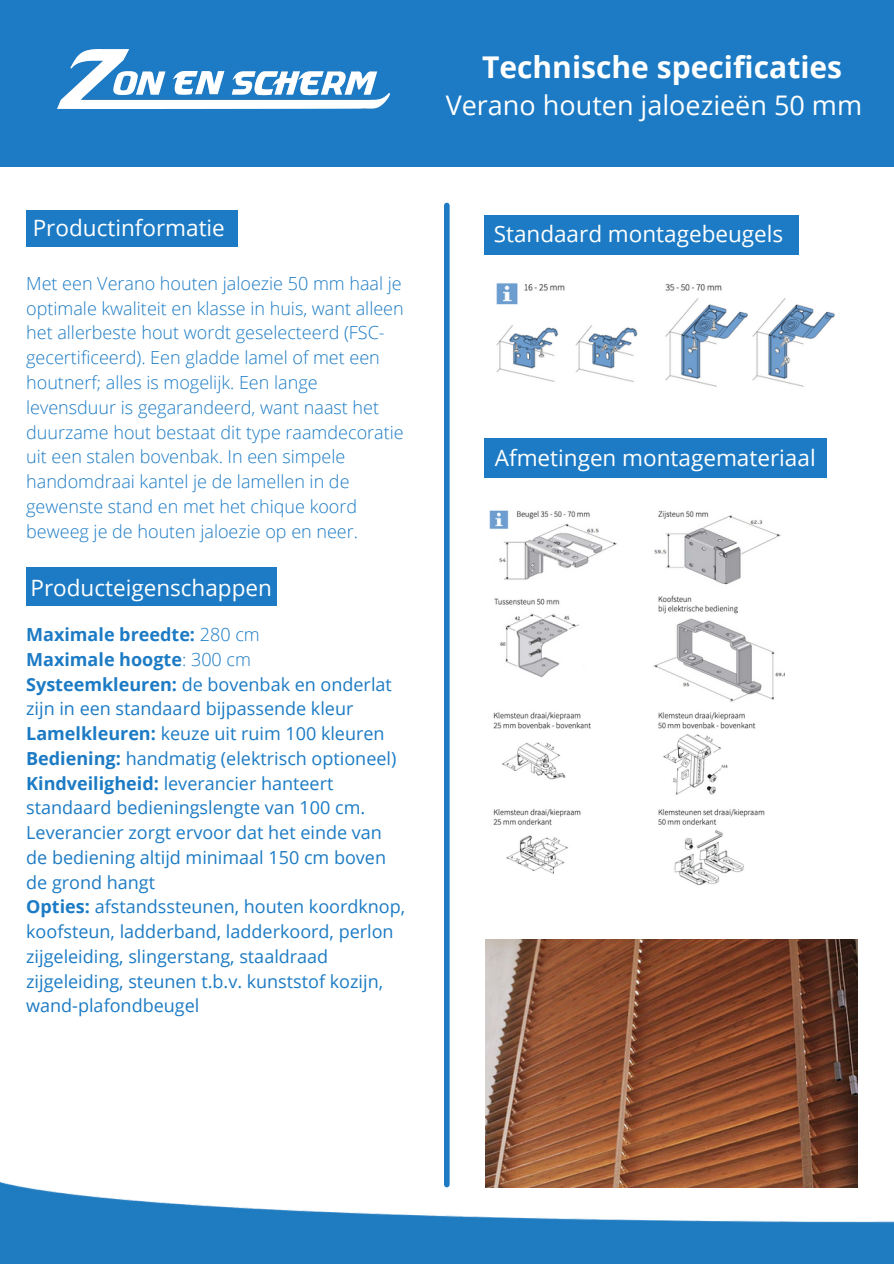
<style>
.page{position:relative;width:894px;height:1264px;background:#fff}
.page>*{position:absolute;margin:0;border:0;box-sizing:border-box;transform-origin:0 0}
.t1{font:700 30px "Open Sans";color:#fff}
.t2{font:27px "Open Sans";color:#fff}
.t3{font:22.5px "Open Sans";color:#fff}
.t4{font:18px/24.8px "Open Sans";color:#1c7bc4}
.t5{font:300 18px/24.8px "Open Sans";color:#1c7bc4}
.t6{font:700 18px "Open Sans";color:#1c7bc4}
.s1{font-weight:300}
.s2{font-weight:700}
</style>
<div class="page">
<div style="left:0;top:0;width:893px;height:166px;background:#1c7bc4"></div>
<img style="left:57px;top:50px;width:332px;height:58px">
<div style="left:444px;top:205px;width:5px;height:979px;background:#1c7bc4"></div>
<div style="left:26px;top:210px;width:211px;height:36px;background:#1c7bc4"></div>
<div style="left:26px;top:567px;width:250px;height:39px;background:#1c7bc4"></div>
<img style="left:0;top:1182px;width:893px;height:81px">
<img style="left:485px;top:939px;width:372px;height:248px">
<div style="left:484px;top:215px;width:314px;height:39px;background:#1c7bc4"></div>
<img style="left:496px;top:283px;width:339px;height:104px">
<img style="left:489px;top:510px;width:295px;height:376px">
<div style="left:484px;top:438px;width:342px;height:39px;background:#1c7bc4"></div>
<p class="t3" style="left:33px;top:212px;width:194px">Productinformatie</p>
<p class="t5" style="left:26px;top:270px;width:379px">Met een Verano houten jaloezie 50 mm haal je optimale kwaliteit en klasse in huis, want alleen het allerbeste hout wordt geselecteerd (FSC&shy;gecertificeerd). Een gladde lamel of met een houtnerf; alles is mogelijk. Een lange levensduur is gegarandeerd, want naast het duurzame hout bestaat dit type raamdecoratie uit een stalen bovenbak. In een simpele handomdraai kantel je de lamellen in de gewenste stand en met het chique koord beweeg je de houten jaloezie op en neer.</p>
<p class="t3" style="left:30px;top:572px;width:243px">Producteigenschappen</p>
<p class="t6" style="left:26px;top:621px;width:235px">Maximale breedte: <span class="s1">280 cm</span></p>
<p class="t6" style="left:26px;top:646px;width:226px">Maximale hoogte<span class="s1">: 300 cm</span></p>
<p class="t4" style="left:26px;top:671px;width:367px"><span class="s2">Systeemkleuren:</span> de bovenbak en onderlat zijn in een standaard bijpassende kleur</p>
<p class="t4" style="left:26px;top:720px;width:360px"><span class="s2">Lamelkleuren:</span> keuze uit ruim 100 kleuren</p>
<p class="t4" style="left:26px;top:745px;width:371px"><span class="s2">Bediening:</span> handmatig (elektrisch optioneel)</p>
<p class="t4" style="left:26px;top:770px;width:361px"><span class="s2">Kindveiligheid:</span> leverancier hanteert standaard bedieningslengte van 100 cm.<br>Leverancier zorgt ervoor dat het einde van de bediening altijd minimaal 150 cm boven de grond hangt</p>
<p class="t4" style="left:26px;top:894px;width:380px"><span class="s2">Opties:</span> afstandssteunen, houten koordknop, koofsteun, ladderband, ladderkoord, perlon zijgeleiding, slingerstang, staaldraad zijgeleiding, steunen t.b.v. kunststof kozijn, wand-plafondbeugel</p>
<p class="t1" style="left:482px;top:46px;width:361px">Technische specificaties</p>
<p class="t2" style="left:445px;top:86px;width:418px">Verano houten jaloezieën 50 mm</p>
<p class="t3" style="left:493px;top:218px;width:291px">Standaard montagebeugels</p>
<p class="t3" style="left:494px;top:441px;width:322px">Afmetingen montagemateriaal</p>
</div>
